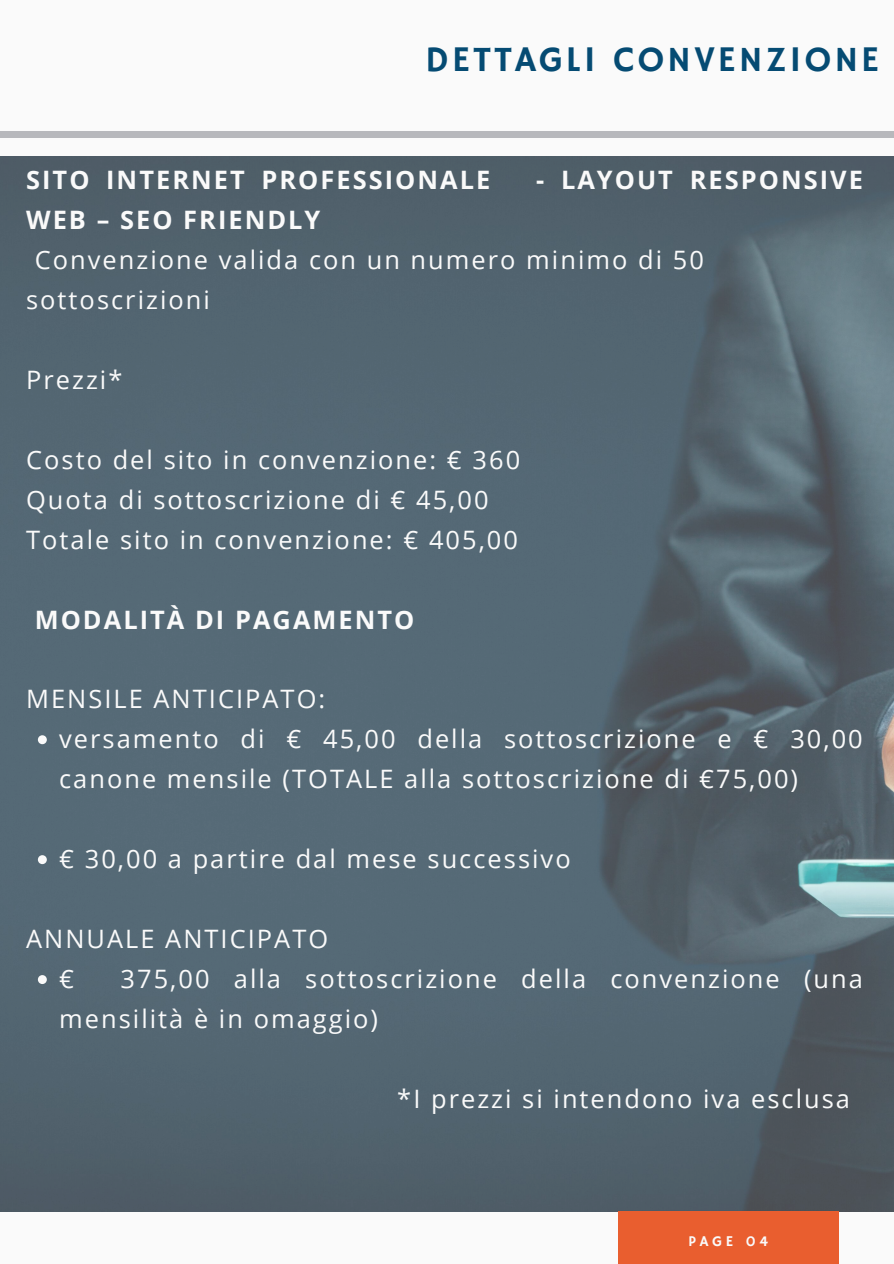
<style>
.page{position:relative;width:894px;height:1264px;background:#fff}
.page>*{position:absolute;margin:0;border:0;box-sizing:border-box;transform-origin:0 0}
.t1{font:36px "Hammersmith One";letter-spacing:.08em;color:#054b73}
.t2{font:25.35px/39.9px "Open Sans";letter-spacing:.08em;color:#fafafa}
.t3{font:700 25.35px "Open Sans";letter-spacing:.08em;color:#fafafa}
.t4{font:14.85px "Hammersmith One";letter-spacing:.25em;color:#fafafa}
</style>
<div class="page">
<div style="left:0;top:0;width:893px;height:1263px;background:#fafafa"></div>
<div style="left:0;top:131px;width:893px;height:7px;background:#b7b8bc"></div>
<img style="left:0;top:157px;width:893px;height:1054px">
<svg style="left:38px;top:735px;width:9px;height:9px"></svg>
<svg style="left:38px;top:855px;width:9px;height:9px"></svg>
<svg style="left:38px;top:975px;width:9px;height:9px"></svg>
<div style="left:617px;top:1211px;width:221px;height:52px;background:#e95e2f"></div>
<h1 class="t1" style="left:425px;top:39px;width:455px">DETTAGLI CONVENZIONE</h1>
<p class="t3" style="left:26px;top:162px;width:465px">SITO INTERNET PROFESSIONALE</p>
<p class="t3" style="left:536px;top:162px;width:328px">- LAYOUT RESPONSIVE</p>
<p class="t3" style="left:26px;top:202px;width:296px">WEB – SEO FRIENDLY</p>
<p class="t2" style="left:26px;top:239px;width:679px;text-indent:9px">Convenzione valida con un numero minimo di 50 sottoscrizioni</p>
<p class="t2" style="left:26px;top:359px;width:98px">Prezzi*</p>
<p class="t2" style="left:26px;top:439px;width:495px">Costo del sito in convenzione: € 360<br>Quota di sottoscrizione di € 45,00<br>Totale sito in convenzione: € 405,00</p>
<p class="t3" style="left:35px;top:601px;width:381px">MODALITÀ DI PAGAMENTO</p>
<p class="t2" style="left:59px;top:678px;width:804px;text-indent:-33px">MENSILE ANTICIPATO:<br>versamento di € 45,00 della sottoscrizione e € 30,00 canone mensile (TOTALE alla sottoscrizione di €75,00)</p>
<p class="t2" style="left:59px;top:838px;width:513px">€ 30,00 a partire dal mese successivo</p>
<p class="t2" style="left:59px;top:918px;width:270px;text-indent:-33px">ANNUALE ANTICIPATO €</p>
<p class="t2" style="left:59px;top:958px;width:805px;text-indent:61px">375,00 alla sottoscrizione della convenzione (una mensilità è in omaggio)</p>
<p class="t2" style="left:397px;top:1078px;width:454px">*I prezzi si intendono iva esclusa</p>
<p class="t4" style="left:688px;top:1232px;width:81px">PAGE 04</p>
</div>
